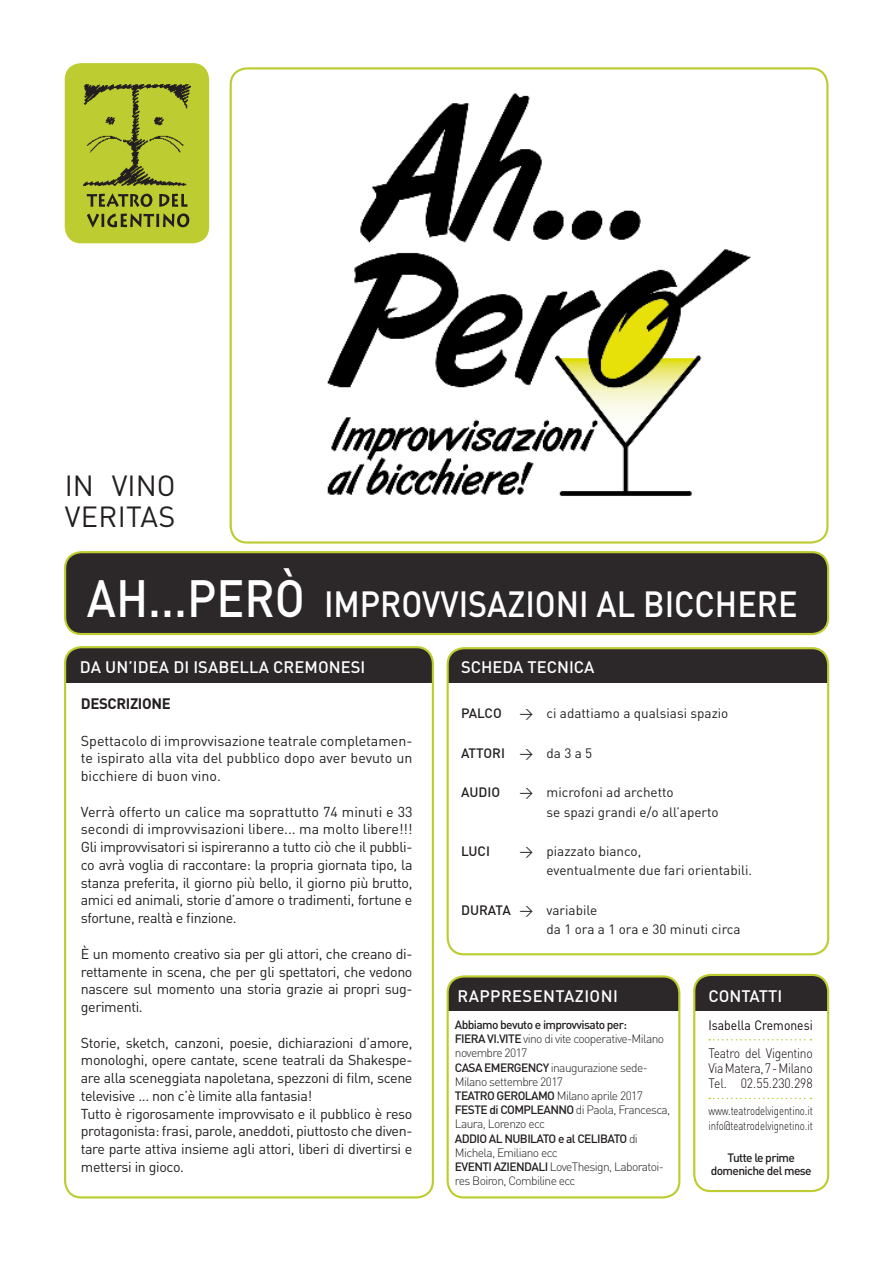
<style>
.page{position:relative;width:893px;height:1263px;background:#fff}
.page>*{position:absolute;margin:0;border:0;box-sizing:border-box;transform-origin:0 0}
.t1{font:500 36px "DIN";color:#fff;scale:.9 1}
.t2{font:28.8px/30.3px "DIN";letter-spacing:.005em;color:#231f20}
.t3{font:500 16.5px "DIN";letter-spacing:.005em;color:#fff}
.t4{font:500 16.5px "DIN";letter-spacing:.025em;color:#fff}
.t5{font:700 15px "DIN";letter-spacing:-.025em;color:#231f20}
.t6{font:14.25px/17.7px "DIN";letter-spacing:-.025em;color:#231f20;text-align:justify}
.t7{font:13.5px/19.6px "DIN";color:#231f20}
.t8{font:300 13.5px/15.1px "DIN";letter-spacing:-.025em;color:#0e0607;text-align:justify;scale:.9 1}
.t9{font:500 13.5px "DIN";color:#231f20}
.t10{font:13.5px "DIN";color:#0e0607;scale:.9 1}
.t11{font:300 12px/14.1px "DIN";letter-spacing:-.05em;color:#231f20}
.t12{font:300 12px/15.1px "DIN";letter-spacing:-.005em;color:#0e0607;scale:.8 1}
.t13{font:500 12px/13.5px "DIN";letter-spacing:-.05em;color:#231f20;text-align:center}
.s1{font-size:51.75px}
.s2{font-weight:400}
.s3{font-weight:500}
</style>
<div class="page">
<div style="left:448px;top:648px;width:380px;height:35px;background:#2c2728"></div>
<div style="left:447px;top:647px;width:382px;height:308px;border:2px solid #bdcd31;border-radius:16px"></div>
<div style="left:65px;top:647px;width:368px;height:36px;background:#2c2728"></div>
<div style="left:64px;top:646px;width:370px;height:552px;border:2px solid #bdcd31;border-radius:16px"></div>
<div style="left:694px;top:975px;width:134px;height:35px;background:#2c2728"></div>
<div style="left:693px;top:974px;width:136px;height:218px;border:2px solid #bdcd31;border-radius:16px"></div>
<div style="left:448px;top:976px;width:231px;height:34px;background:#2c2728"></div>
<div style="left:447px;top:975px;width:233px;height:223px;border:2px solid #bdcd31;border-radius:16px"></div>
<img style="left:327px;top:93px;width:424px;height:403px">
<div style="left:230px;top:67px;width:598px;height:477px;border:2px solid #bdcd31;border-radius:16px"></div>
<div style="left:65px;top:63px;width:144px;height:180px;background:#bdcd31;border-radius:16px"></div>
<img style="left:83px;top:84px;width:108px;height:102px">
<svg style="left:87px;top:193px;width:100px;height:14px"></svg>
<svg style="left:87px;top:213px;width:102px;height:15px"></svg>
<div style="left:65px;top:552px;width:763px;height:82px;background:#2c2728;border-radius:16px"></div>
<div style="left:64px;top:551px;width:765px;height:84px;border:2px solid #bdcd31;border-radius:16px"></div>
<svg style="left:709px;top:1098px;width:102px;height:1px"></svg>
<svg style="left:709px;top:1039px;width:102px;height:1px"></svg>
<h2 class="t2" style="left:65px;top:470px;width:112px">IN VINO<br>VERITAS</h2>
<h1 class="t1" style="left:87px;top:581px;width:791px"><span class="s1">AH...PERÒ</span> IMPROVVISAZIONI AL BICCHERE</h1>
<p class="t3" style="left:80px;top:657px;width:287px">DA UN’IDEA DI ISABELLA CREMONESI</p>
<p class="t5" style="left:81px;top:694px;width:91px">DESCRIZIONE</p>
<p class="t6" style="left:81px;top:731px;width:333px">Spettacolo di improvvisazione teatrale completamen&shy;te ispirato alla vita del pubblico dopo aver bevuto un bicchiere di buon vino.</p>
<p class="t6" style="left:81px;top:802px;width:333px">Verrà offerto un calice ma soprattutto 74 minuti e 33 secondi di improvvisazioni libere... ma molto libere!!!<br>Gli improvvisatori si ispireranno a tutto ciò che il pubbli&shy;co avrà voglia di raccontare: la propria giornata tipo, la stanza preferita, il giorno più bello, il giorno più brutto, amici ed animali, storie d’amore o tradimenti, fortune e sfortune, realtà e finzione.</p>
<p class="t6" style="left:81px;top:944px;width:333px">È un momento creativo sia per gli attori, che creano di&shy;rettamente in scena, che per gli spettatori, che vedono nascere sul momento una storia grazie ai propri sug&shy;gerimenti.</p>
<p class="t6" style="left:81px;top:1033px;width:333px;text-align:left">Storie, sketch, canzoni, poesie, dichiarazioni d’amore, monologhi, opere cantate, scene teatrali da Shakespe&shy;are alla sceneggiata napoletana, spezzoni di film, scene televisive ... non c’è limite alla fantasia!<br>Tutto è rigorosamente improvvisato e il pubblico è reso protagonista: frasi, parole, aneddoti, piuttosto che diven&shy;tare parte attiva insieme agli attori, liberi di divertirsi e mettersi in gioco.</p>
<p class="t3" style="left:461px;top:657px;width:135px">SCHEDA TECNICA</p>
<p class="t9" style="left:461px;top:705px;width:42px">PALCO</p>
<p class="t7" style="left:519px;top:703px;width:210px">&gt; ci adattiamo a qualsiasi spazio</p>
<p class="t9" style="left:461px;top:744px;width:133px">ATTORI <span class="s2">&gt; da 3 a 5</span></p>
<p class="t9" style="left:461px;top:783px;width:41px">AUDIO</p>
<p class="t7" style="left:546px;top:782px;width:174px;text-indent:-27px">&gt; microfoni ad archetto<br>se spazi grandi e/o all’aperto</p>
<p class="t9" style="left:461px;top:842px;width:31px">LUCI</p>
<p class="t7" style="left:546px;top:841px;width:207px;text-indent:-27px">&gt; piazzato bianco,<br>eventualmente due fari orientabili.</p>
<p class="t7" style="left:546px;top:900px;width:195px;text-indent:-85px"><span class="s3">DURATA</span> &gt; variabile<br>da 1 ora a 1 ora e 30 minuti circa</p>
<p class="t4" style="left:457px;top:985px;width:162px">RAPPRESENTAZIONI</p>
<p class="t11" style="left:455px;top:1017px;width:217px"><span class="s3">Abbiamo bevuto e improvvisato per:<br>FIERA VI.VITE</span> vino di vite cooperative-Milano novembre 2017<br><span class="s3">CASA EMERGENCY</span> inaugurazione sede-<br>Milano settembre 2017<br><span class="s3">TEATRO GEROLAMO</span> Milano aprile 2017<br><span class="s3">FESTE di COMPLEANNO</span> di Paola, Francesca,<br>Laura, Lorenzo ecc<br><span class="s3">ADDIO AL NUBILATO e al CELIBATO</span> di<br>Michela, Emiliano ecc<br><span class="s3">EVENTI AZIENDALI</span> LoveThesign, Laboratoi&shy;res Boiron, Combiline ecc</p>
<p class="t3" style="left:708px;top:985px;width:75px">CONTATTI</p>
<p class="t10" style="left:708px;top:1017px;width:117px">Isabella Cremonesi</p>
<p class="t8" style="left:708px;top:1045px;width:117px">Teatro del Vigentino Via Matera, 7 - Milano Tel. 02.55.230.298</p>
<p class="t12" style="left:708px;top:1103px;width:132px">www.teatrodelvigentino.it info@teatrodelvignetino.it</p>
<p class="t13" style="left:711px;top:1150px;width:102px">Tutte le prime domeniche del mese</p>
</div>
